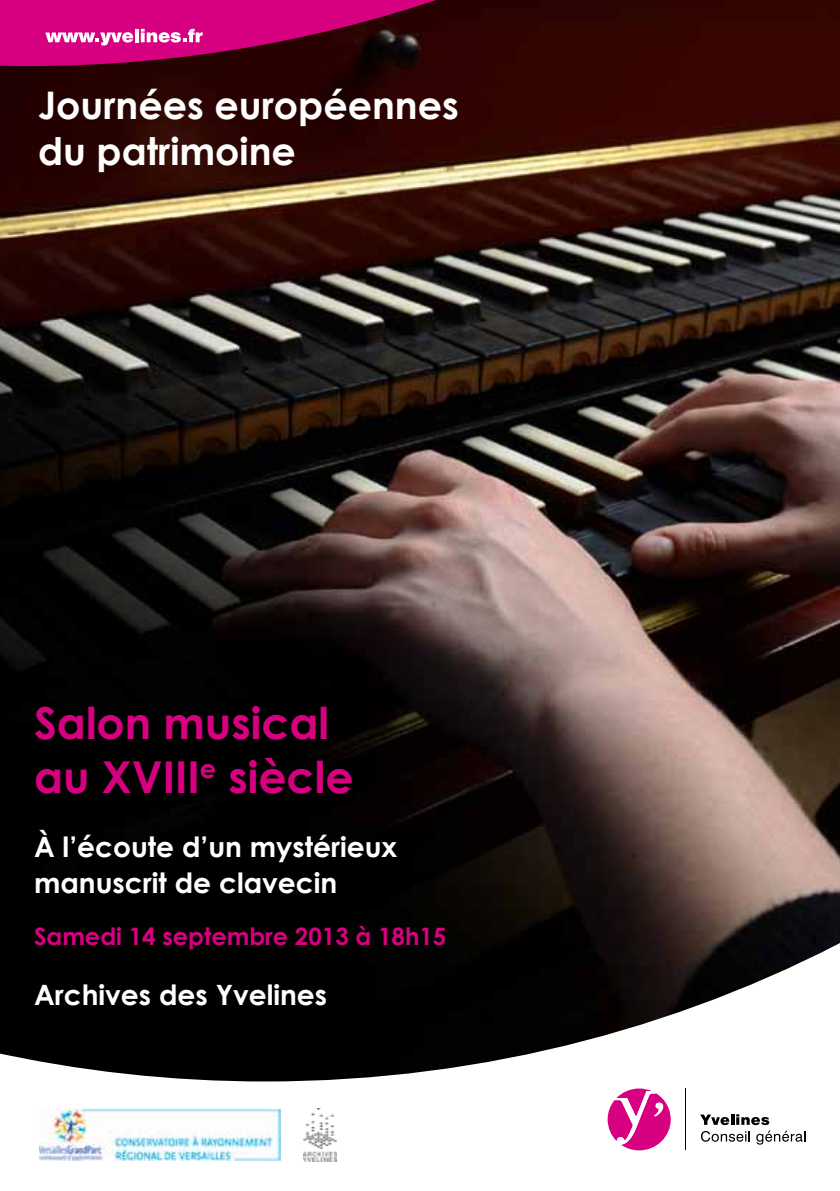
<style>
.page{position:relative;width:840px;height:1191px;background:#fff}
.page>*{position:absolute;margin:0;border:0;box-sizing:border-box;transform-origin:0 0}
.t1{font:700 44px/54px "Century Gothic";color:#d60080}
.t2{font:700 38px/45.6px "Century Gothic";color:#fff}
.t3{font:700 28px/36px "Century Gothic";color:#fff}
.t4{font:700 24px "Century Gothic";color:#d60080}
</style>
<div class="page">
<img style="left:0;top:0;width:839px;height:925px">
<svg style="left:0;top:925px;width:839px;height:237px;fill:#060404"></svg>
<svg style="left:699px;top:1114px;width:106px;height:30px"></svg>
<svg style="left:607px;top:1088px;width:63px;height:62px"></svg>
<hr style="left:685px;top:1088px;width:1px;height:62px;background:#000">
<svg style="left:0;top:0;width:472px;height:66px;background:#980a57"></svg>
<img style="left:39px;top:1108px;width:241px;height:52px">
<img style="left:303px;top:1108px;width:33px;height:53px">
<h2 class="t2" style="left:38px;top:81px;width:422px">Journées européennes du patrimoine</h2>
<h1 class="t1" style="left:34px;top:694px;width:321px">Salon musical au XVIII<sup>e</sup> siècle</h1>
<p class="t3" style="left:34px;top:827px;width:364px">À l’écoute d’un mystérieux manuscrit de clavecin</p>
<p class="t4" style="left:34px;top:918px;width:413px">Samedi 14 septembre 2013 à 18h15</p>
<p class="t3" style="left:34px;top:975px;width:294px">Archives des Yvelines</p>
</div>
